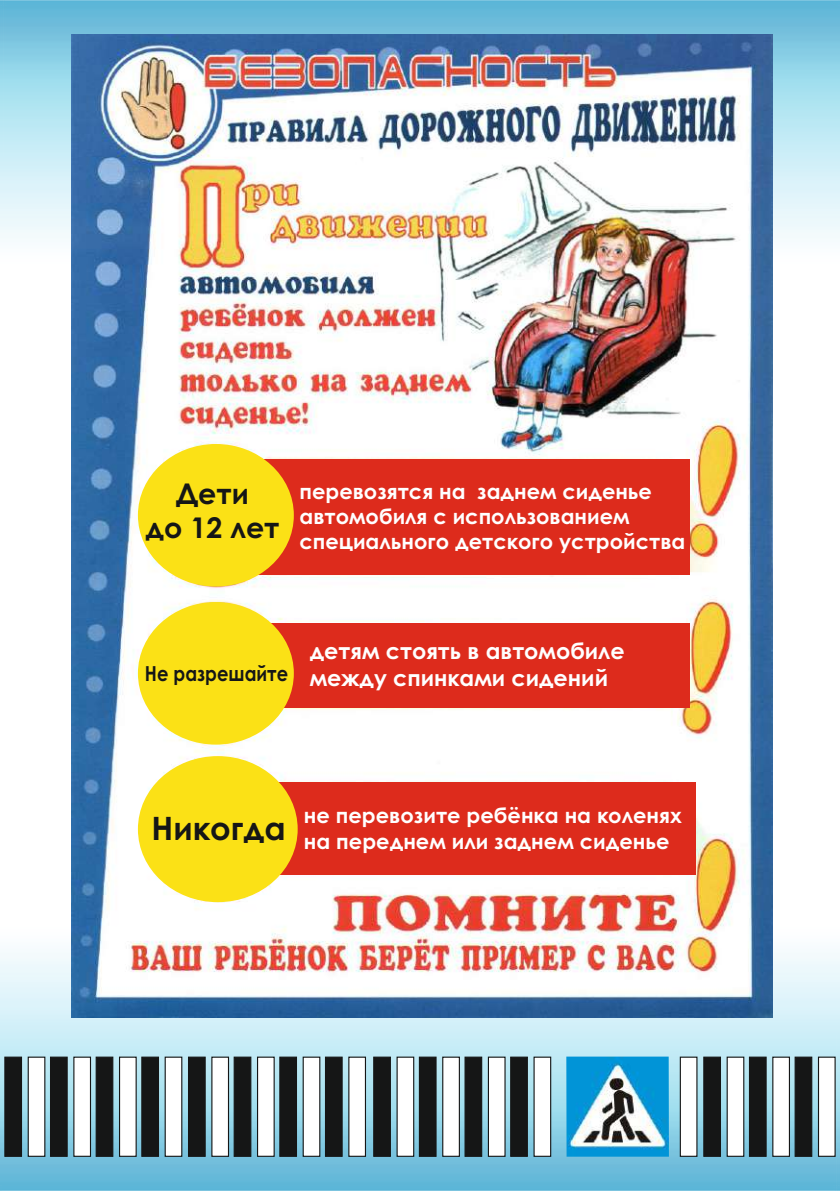
<style>
.page{position:relative;width:840px;height:1191px;background:#fff}
.page>*{position:absolute;margin:0;border:0;box-sizing:border-box;transform-origin:0 0}
.t1{font:700 32.2px "Century Gothic";color:#151616}
.t2{font:700 28.6px/34.6px "Century Gothic";color:#151616;text-align:center}
.t3{font:700 22.2px/27px "Century Gothic";color:#fff}
.t4{font:700 21px/25.4px "Century Gothic";color:#fff}
.t5{font:700 20.6px "Century Gothic";color:#151616;scale:.86 1}
</style>
<div class="page">
<img style="left:0;top:0;width:839px;height:523px">
<img style="left:0;top:668px;width:839px;height:523px">
<div style="left:4px;top:1056px;width:18px;height:100px;background:#151616;border:1px solid #151616"></div>
<div style="left:28px;top:1056px;width:17px;height:100px;background:#fff;border:1px solid #151616"></div>
<div style="left:50px;top:1056px;width:18px;height:100px;background:#151616;border:1px solid #151616"></div>
<div style="left:73px;top:1056px;width:18px;height:100px;background:#fff;border:1px solid #151616"></div>
<div style="left:96px;top:1056px;width:17px;height:100px;background:#151616"></div>
<div style="left:119px;top:1056px;width:18px;height:100px;background:#fff;border:1px solid #151616"></div>
<div style="left:141px;top:1056px;width:18px;height:100px;background:#151616;border:1px solid #151616"></div>
<div style="left:164px;top:1056px;width:18px;height:100px;background:#fff;border:1px solid #151616"></div>
<div style="left:188px;top:1056px;width:17px;height:100px;background:#151616"></div>
<div style="left:211px;top:1056px;width:18px;height:100px;background:#fff;border:1px solid #151616"></div>
<div style="left:233px;top:1056px;width:18px;height:100px;background:#151616;border:1px solid #151616"></div>
<div style="left:257px;top:1056px;width:17px;height:100px;background:#fff;border:1px solid #151616"></div>
<div style="left:279px;top:1056px;width:18px;height:100px;background:#151616;border:1px solid #151616"></div>
<div style="left:302px;top:1056px;width:18px;height:100px;background:#fff;border:1px solid #151616"></div>
<div style="left:325px;top:1056px;width:17px;height:100px;background:#151616"></div>
<div style="left:348px;top:1056px;width:18px;height:100px;background:#fff;border:1px solid #151616"></div>
<div style="left:373px;top:1056px;width:18px;height:100px;background:#151616;border:1px solid #151616"></div>
<div style="left:396px;top:1056px;width:18px;height:100px;background:#fff;border:1px solid #151616"></div>
<div style="left:418px;top:1056px;width:18px;height:100px;background:#151616;border:1px solid #151616"></div>
<div style="left:442px;top:1056px;width:17px;height:100px;background:#fff;border:1px solid #151616"></div>
<div style="left:464px;top:1056px;width:18px;height:100px;background:#151616;border:1px solid #151616"></div>
<div style="left:487px;top:1056px;width:18px;height:100px;background:#fff;border:1px solid #151616"></div>
<div style="left:510px;top:1056px;width:17px;height:100px;background:#151616;border:1px solid #151616"></div>
<div style="left:533px;top:1056px;width:18px;height:100px;background:#fff;border:1px solid #151616"></div>
<img style="left:566px;top:1056px;width:102px;height:100px">
<div style="left:702px;top:1056px;width:18px;height:100px;background:#151616;border:1px solid #151616"></div>
<div style="left:726px;top:1056px;width:18px;height:100px;background:#fff;border:1px solid #151616"></div>
<div style="left:748px;top:1056px;width:18px;height:100px;background:#151616;border:1px solid #151616"></div>
<div style="left:771px;top:1056px;width:18px;height:100px;background:#fff"></div>
<div style="left:794px;top:1056px;width:17px;height:100px;background:#151616;border:1px solid #151616"></div>
<div style="left:817px;top:1056px;width:18px;height:100px;background:#fff;border:1px solid #151616"></div>
<div style="left:679px;top:1056px;width:18px;height:100px;background:#fff;border:1px solid #151616"></div>
<img style="left:71px;top:34px;width:701px;height:983px">
<div style="left:226px;top:459px;width:463px;height:116px;background:#dd2b1c"></div>
<div style="left:138px;top:444px;width:156px;height:142px;background:#fbe116;border-radius:50%"></div>
<div style="left:226px;top:623px;width:463px;height:85px;background:#dd2b1c"></div>
<div style="left:138px;top:602px;width:156px;height:142px;background:#fbe116;border-radius:50%"></div>
<div style="left:226px;top:782px;width:469px;height:93px;background:#dd2b1c"></div>
<div style="left:138px;top:756px;width:159px;height:146px;background:#fbe116;border-radius:50%"></div>
<h2 class="t2" style="left:145px;top:478px;width:135px">Дети<br>до 12 лет</h2>
<p class="t4" style="left:299px;top:480px;width:387px">перевозятся на заднем сиденье автомобиля с использованием специального детского устройства</p>
<p class="t5" style="left:145px;top:665px;width:168px">Не разрешайте</p>
<p class="t3" style="left:309px;top:640px;width:316px">детям стоять в автомобиле между спинками сидений</p>
<h1 class="t1" style="left:151px;top:816px;width:136px">Никогда</h1>
<p class="t4" style="left:304px;top:805px;width:379px">не перевозите ребёнка на коленях на переднем или заднем сиденье</p>
</div>
